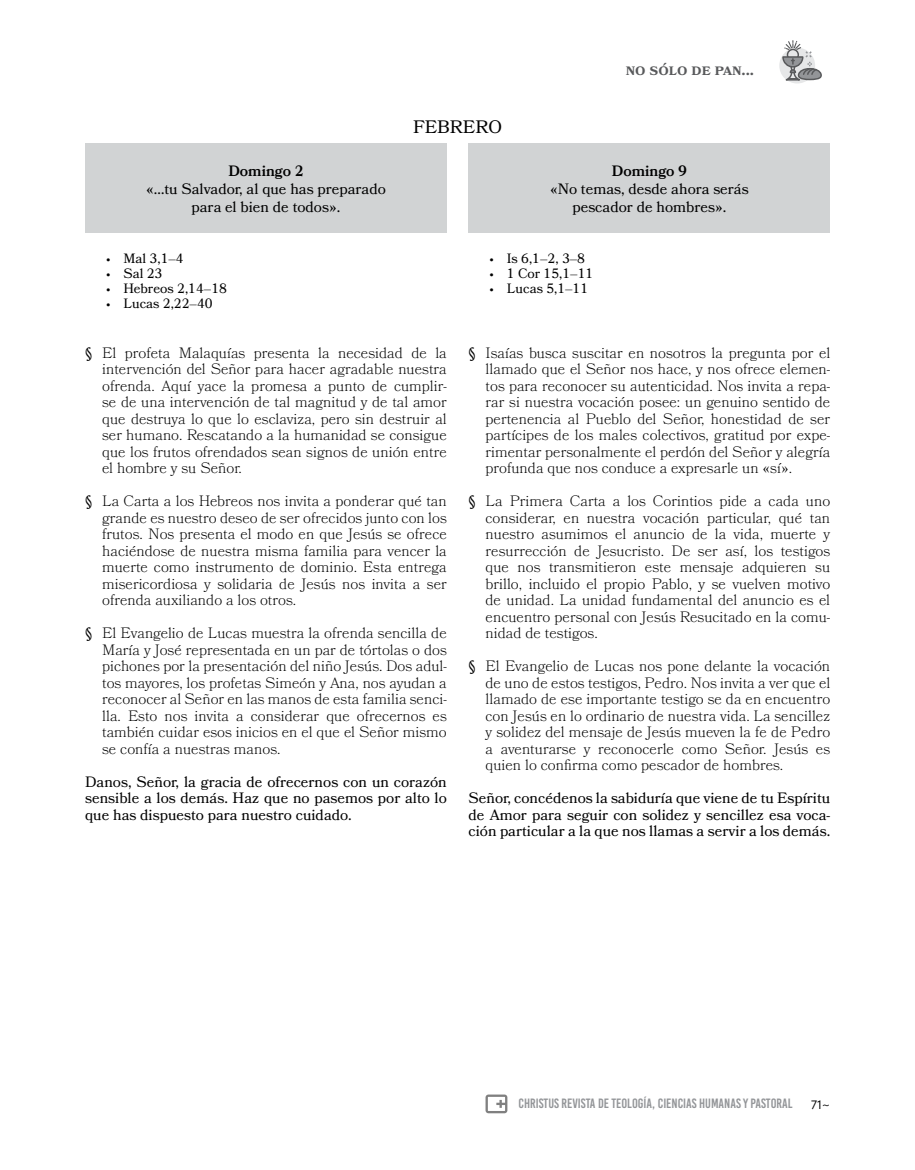
<style>
.page{position:relative;width:915px;height:1170px;background:#fff}
.page>*{position:absolute;margin:0;border:0;box-sizing:border-box;transform-origin:0 0}
.t1{font:18px "Bookmania";color:#000}
.t2{font:600 16.5px "Bookmania";color:#58595b}
.t3{font:300 15px/16.5px "Bookmania";color:#000;text-align:justify}
.t4{font:15px/16.5px "Bookmania";color:#000;text-align:center}
.t5{font:600 15px "Bookmania";letter-spacing:-.005em;color:#000}
.t6{font:13.5px "Bookmania";color:#000}
.t7{font:13.5px "Bebas Kai";color:#939598}
.t8{font:12px "Quasimoda";color:#000}
.s1{font-weight:400}
</style>
<div class="page">
<svg style="left:485px;top:1094px;width:22px;height:19px"></svg>
<div style="left:779px;top:48px;width:35px;height:35px;background:#e6e7e8;border-radius:50%"></div>
<svg style="left:779px;top:40px;width:43px;height:41px"></svg>
<div style="left:85px;top:143px;width:361px;height:90px;background:#d1d3d4"></div>
<div style="left:468px;top:143px;width:362px;height:90px;background:#d1d3d4"></div>
<p class="t1" style="left:413px;top:116px;width:90px">FEBRERO</p>
<p class="t2" style="left:625px;top:60px;width:130px">no sólo de pan...</p>
<p class="t5" style="left:228px;top:162px;width:76px">Domingo 2</p>
<p class="t4" style="left:146px;top:180px;width:241px;line-height:18px">«…tu Salvador, al que has preparado para el bien de todos».</p>
<p class="t6" style="left:106px;top:250px;width:79px">• Mal 3,1–4</p>
<p class="t6" style="left:106px;top:265px;width:57px">• Sal 23</p>
<p class="t6" style="left:106px;top:280px;width:122px">• Hebreos 2,14–18</p>
<p class="t6" style="left:106px;top:295px;width:108px">• Lucas 2,22–40</p>
<p class="t3" style="left:102px;top:344px;width:346px;text-indent:-17px"><span class="s1">§</span> El profeta Malaquías presenta la necesidad de la intervención del Señor para hacer agradable nuestra ofrenda. Aquí yace la promesa a punto de cumplir&shy;se de una intervención de tal magnitud y de tal amor que destruya lo que lo esclaviza, pero sin destruir al ser humano. Rescatando a la humanidad se consigue que los frutos ofrendados sean signos de unión entre el hombre y su Señor.</p>
<p class="t3" style="left:102px;top:492px;width:346px;text-indent:-17px"><span class="s1">§</span> La Carta a los Hebreos nos invita a ponderar qué tan grande es nuestro deseo de ser ofrecidos junto con los frutos. Nos presenta el modo en que Jesús se ofrece haciéndose de nuestra misma familia para vencer la muerte como instrumento de dominio. Esta entrega misericordiosa y solidaria de Jesús nos invita a ser ofrenda auxiliando a los otros.</p>
<p class="t3" style="left:102px;top:624px;width:346px;text-indent:-17px"><span class="s1">§</span> El Evangelio de Lucas muestra la ofrenda sencilla de María y José representada en un par de tórtolas o dos pichones por la presentación del niño Jesús. Dos adul&shy;tos mayores, los profetas Simeón y Ana, nos ayudan a reconocer al Señor en las manos de esta familia senci&shy;lla. Esto nos invita a considerar que ofrecernos es también cuidar esos inicios en el que el Señor mismo se confía a nuestras manos.</p>
<p class="t4" style="left:85px;top:773px;width:363px;text-align:justify">Danos, Señor, la gracia de ofrecernos con un corazón sensible a los demás. Haz que no pasemos por alto lo que has dispuesto para nuestro cuidado.</p>
<p class="t5" style="left:611px;top:162px;width:76px">Domingo 9</p>
<p class="t4" style="left:550px;top:180px;width:200px;line-height:18px">«No temas, desde ahora serás pescador de hombres».</p>
<p class="t6" style="left:489px;top:250px;width:97px">• Is 6,1–2, 3–8</p>
<p class="t6" style="left:489px;top:265px;width:105px">• 1 Cor 15,1–11</p>
<p class="t6" style="left:489px;top:280px;width:100px">• Lucas 5,1–11</p>
<p class="t3" style="left:485px;top:344px;width:346px;text-indent:-17px"><span class="s1">§</span> Isaías busca suscitar en nosotros la pregunta por el llamado que el Señor nos hace, y nos ofrece elemen&shy;tos para reconocer su autenticidad. Nos invita a repa&shy;rar si nuestra vocación posee: un genuino sentido de pertenencia al Pueblo del Señor, honestidad de ser partícipes de los males colectivos, gratitud por expe&shy;rimentar personalmente el perdón del Señor y alegría profunda que nos conduce a expresarle un «sí».</p>
<p class="t3" style="left:485px;top:492px;width:346px;text-indent:-17px"><span class="s1">§</span> La Primera Carta a los Corintios pide a cada uno considerar, en nuestra vocación particular, qué tan nuestro asumimos el anuncio de la vida, muerte y resurrección de Jesucristo. De ser así, los testigos que nos transmitieron este mensaje adquieren su brillo, incluido el propio Pablo, y se vuelven motivo de unidad. La unidad fundamental del anuncio es el encuentro personal con Jesús Resucitado en la comu&shy;nidad de testigos.</p>
<p class="t3" style="left:485px;top:657px;width:346px;text-indent:-17px"><span class="s1">§</span> El Evangelio de Lucas nos pone delante la vocación de uno de estos testigos, Pedro. Nos invita a ver que el llamado de ese importante testigo se da en encuentro con Jesús en lo ordinario de nuestra vida. La sencillez y solidez del mensaje de Jesús mueven la fe de Pedro a aventurarse y reconocerle como Señor. Jesús es quien lo confirma como pescador de hombres.</p>
<p class="t4" style="left:468px;top:789px;width:363px;text-align:justify">Señor, concédenos la sabiduría que viene de tu Espíritu de Amor para seguir con solidez y sencillez esa voca&shy;ción particular a la que nos llamas a servir a los demás.</p>
<p class="t7" style="left:518px;top:1096px;width:275px">CHRISTUS REVISTA DE TEOLOGÍA, CIENCIAS HUMANAS Y PASTORAL</p>
<p class="t8" style="left:811px;top:1095px;width:20px">71~</p>
</div>
